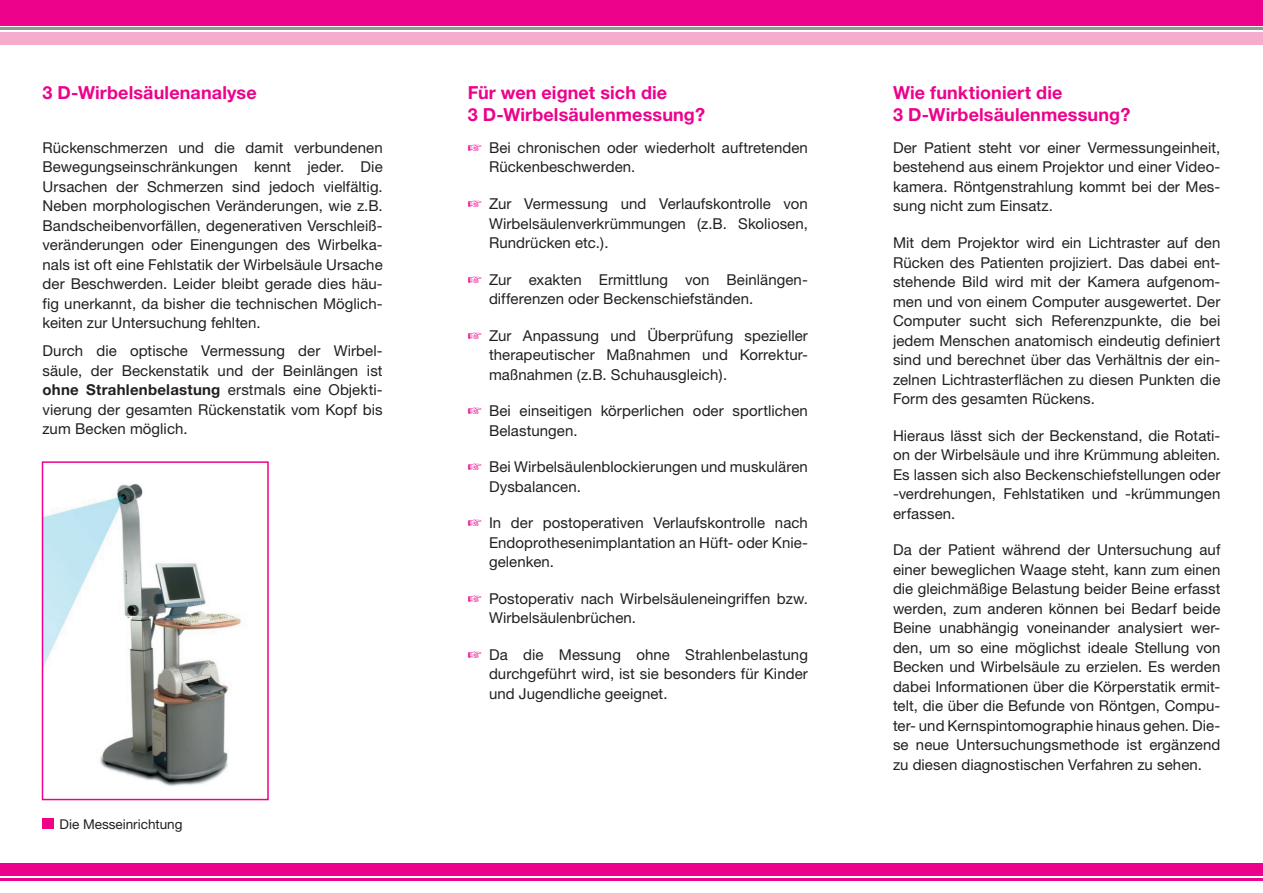
<style>
.page{position:relative;width:1263px;height:893px;background:#fff}
.page>*{position:absolute;margin:0;border:0;box-sizing:border-box;transform-origin:0 0}
.t1{font:700 18px/21.6px "Helvetica Neue";letter-spacing:.01em;color:#ed028c}
.t2{font:15px/19.5px "Helvetica Neue";letter-spacing:.005em;color:#231f20;text-align:justify}
.t3{font:13.5px "Helvetica Neue";color:#231f20}
.s1{font-weight:700}
.s2{color:#ed028c}
</style>
<div class="page">
<div style="left:0;top:0;width:1263px;height:26px;background:#ed028c"></div>
<hr style="left:0;top:28px;width:1263px;height:2px;background:#939598">
<div style="left:0;top:32px;width:1263px;height:13px;background:#f5adce"></div>
<div style="left:0;top:863px;width:1263px;height:13px;background:#ed028c"></div>
<hr style="left:0;top:878px;width:1263px;height:2px;background:#ed028c">
<div style="left:43px;top:818px;width:11px;height:10px;background:#ed028c"></div>
<img style="left:45px;top:483px;width:196px;height:303px">
<div style="left:42px;top:461px;width:227px;height:339px;border:2px solid #ed028c"></div>
<p class="t1" style="left:43px;top:82px;width:216px">3 D-Wirbelsäulenanalyse</p>
<p class="t2" style="left:43px;top:137px;width:342px">Rückenschmerzen und die damit verbundenen Bewegungseinschränkungen kennt jeder. Die Ursachen der Schmerzen sind jedoch vielfältig.<br>Neben morphologischen Veränderungen, wie z.B.<br>Bandscheibenvorfällen, degenerativen Verschleiß&shy;veränderungen oder Einengungen des Wirbelka&shy;nals ist oft eine Fehlstatik der Wirbelsäule Ursache der Beschwerden. Leider bleibt gerade dies häu&shy;fig unerkannt, da bisher die technischen Möglich&shy;keiten zur Untersuchung fehlten.</p>
<p class="t2" style="left:43px;top:341px;width:342px">Durch die optische Vermessung der Wirbel&shy;säule, der Beckenstatik und der Beinlängen ist <span class="s1">ohne Strahlenbelastung</span> erstmals eine Objekti&shy;vierung der gesamten Rückenstatik vom Kopf bis zum Becken möglich.</p>
<p class="t3" style="left:60px;top:816px;width:125px">Die Messeinrichtung</p>
<p class="t1" style="left:468px;top:82px;width:239px">Für wen eignet sich die<br>3 D-Wirbelsäulenmessung?</p>
<p class="t2" style="left:489px;top:138px;width:320px;text-indent:-21px"><span class="s2">☞</span> Bei chronischen oder wiederholt auftretenden<br>Rückenbeschwerden.</p>
<p class="t2" style="left:489px;top:194px;width:320px;text-indent:-21px"><span class="s2">☞</span> Zur Vermessung und Verlaufskontrolle von Wirbelsäulenverkrümmungen (z.B. Skoliosen, Rundrücken etc.).</p>
<p class="t2" style="left:489px;top:269px;width:320px;text-indent:-21px"><span class="s2">☞</span> Zur exakten Ermittlung von Beinlängen&shy;differenzen oder Beckenschiefständen.</p>
<p class="t2" style="left:489px;top:325px;width:320px;text-indent:-21px"><span class="s2">☞</span> Zur Anpassung und Überprüfung spezieller therapeutischer Maßnahmen und Korrektur&shy;maßnahmen (z.B. Schuhausgleich).</p>
<p class="t2" style="left:489px;top:401px;width:320px;text-indent:-21px"><span class="s2">☞</span> Bei einseitigen körperlichen oder sportlichen<br>Belastungen.</p>
<p class="t2" style="left:489px;top:457px;width:320px;text-indent:-21px"><span class="s2">☞</span> Bei Wirbelsäulenblockierungen und muskulären<br>Dysbalancen.</p>
<p class="t2" style="left:489px;top:513px;width:320px;text-indent:-21px"><span class="s2">☞</span> In der postoperativen Verlaufskontrolle nach Endoprothesenimplantation an Hüft- oder Knie&shy;gelenken.</p>
<p class="t2" style="left:489px;top:588px;width:320px;text-indent:-21px"><span class="s2">☞</span> Postoperativ nach Wirbelsäuleneingriffen bzw.<br>Wirbelsäulenbrüchen.</p>
<p class="t2" style="left:489px;top:644px;width:320px;text-indent:-21px"><span class="s2">☞</span> Da die Messung ohne Strahlenbelastung durchgeführt wird, ist sie besonders für Kinder und Jugendliche geeignet.</p>
<p class="t1" style="left:893px;top:82px;width:239px">Wie funktioniert die<br>3 D-Wirbelsäulenmessung?</p>
<p class="t2" style="left:893px;top:138px;width:329px">Der Patient steht vor einer Vermessungeinheit, bestehend aus einem Projektor und einer Video&shy;kamera. Röntgenstrahlung kommt bei der Mes&shy;sung nicht zum Einsatz.</p>
<p class="t2" style="left:893px;top:233px;width:329px">Mit dem Projektor wird ein Lichtraster auf den Rücken des Patienten projiziert. Das dabei ent&shy;stehende Bild wird mit der Kamera aufgenom&shy;men und von einem Computer ausgewertet. Der Computer sucht sich Referenzpunkte, die bei jedem Menschen anatomisch eindeutig definiert sind und berechnet über das Verhältnis der ein&shy;zelnen Lichtrasterflächen zu diesen Punkten die Form des gesamten Rückens.</p>
<p class="t2" style="left:893px;top:425px;width:329px">Hieraus lässt sich der Beckenstand, die Rotati&shy;on der Wirbelsäule und ihre Krümmung ableiten.<br>Es lassen sich also Beckenschiefstellungen oder -verdrehungen, Fehlstatiken und -krümmungen erfassen.</p>
<p class="t2" style="left:893px;top:540px;width:329px">Da der Patient während der Untersuchung auf einer beweglichen Waage steht, kann zum einen die gleichmäßige Belastung beider Beine erfasst werden, zum anderen können bei Bedarf beide Beine unabhängig voneinander analysiert wer&shy;den, um so eine möglichst ideale Stellung von Becken und Wirbelsäule zu erzielen. Es werden dabei Informationen über die Körperstatik ermit&shy;telt, die über die Befunde von Röntgen, Compu&shy;ter- und Kernspintomographie hinaus gehen. Die&shy;se neue Untersuchungsmethode ist ergänzend zu diesen diagnostischen Verfahren zu sehen.</p>
</div>
